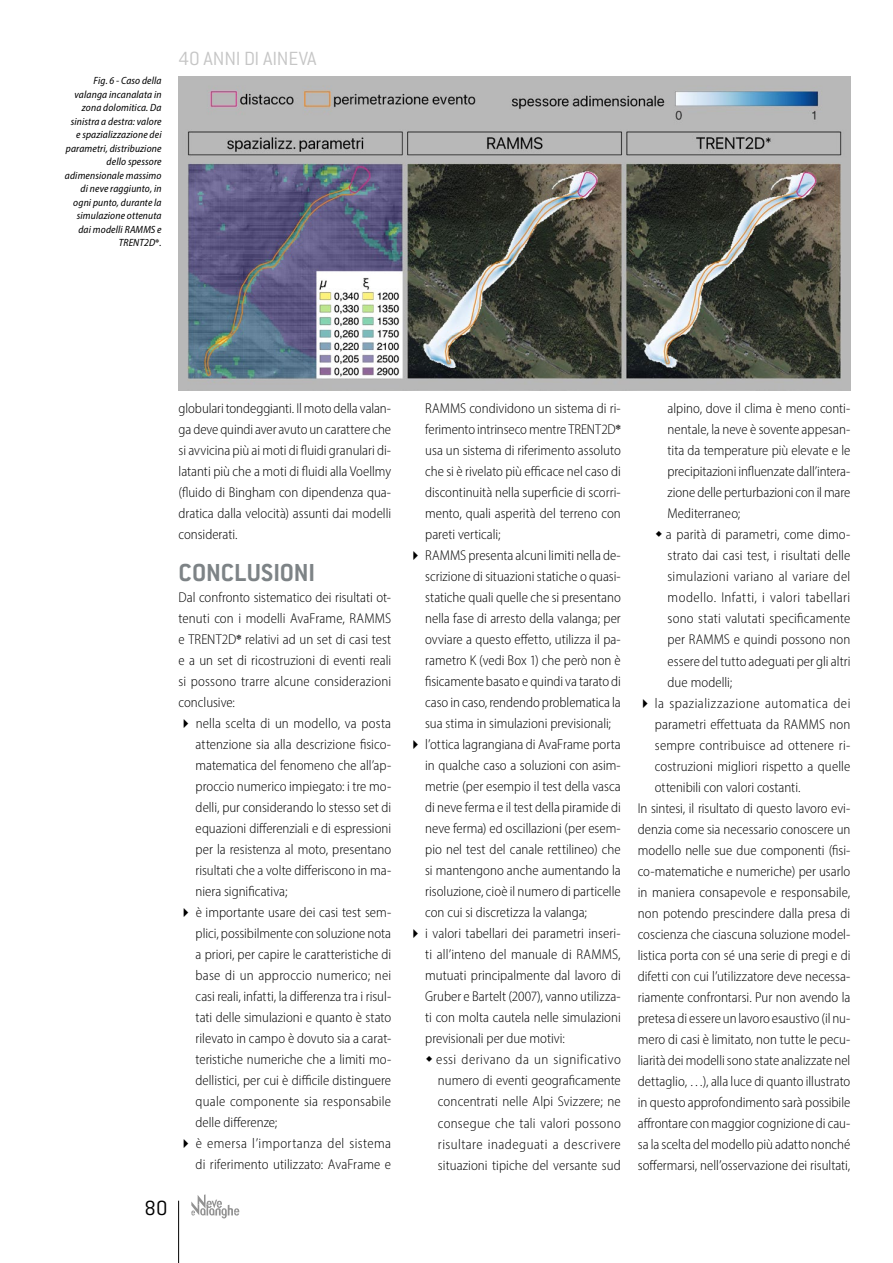
<style>
.page{position:relative;width:893px;height:1263px;background:#fff}
.page>*{position:absolute;margin:0;border:0;box-sizing:border-box;transform-origin:0 0}
.t1{font:700 27px "Conduit ITC";color:#7d8386}
.t2{font:300 22.5px "Conduit ITC";color:#000}
.t3{font:300 21px "Conduit ITC";letter-spacing:-.005em;color:#c6c6c6}
.t4{font:300 semi-condensed 14.25px/21px "Myriad Pro";color:#000;text-align:justify}
.t5{font:300 semi-condensed 14.25px "Myriad Pro";letter-spacing:.03em;color:#000}
.t6{font:300 semi-condensed 14.25px "Myriad Pro";letter-spacing:.04em;color:#000}
.t7{font:300 semi-condensed 14.25px "Myriad Pro";letter-spacing:.02em;color:#000}
.t8{font:italic semi-condensed 10.5px/13.5px "Myriad Pro";letter-spacing:.015em;color:#000;text-align:right}
</style>
<div class="page">
<hr style="left:178px;top:1201px;width:1px;height:62px;background:#000">
<svg style="left:191px;top:1194px;width:48px;height:24px"></svg>
<img style="left:179px;top:77px;width:671px;height:313px">
<p class="t8" style="left:65px;top:74px;width:98px">Fig. 6 - Caso della valanga incanalata in zona dolomitica. Da sinistra a destra: valore e spazializzazione dei parametri, distribuzione dello spessore adimensionale massimo di neve raggiunto, in ogni punto, durante la simulazione ottenuta dai modelli RAMMS e<br>TRENT2D<sup>❄</sup>.</p>
<h3 class="t3" style="left:179px;top:47px;width:139px">40 ANNI DI AINEVA</h3>
<h2 class="t2" style="left:144px;top:1196px;width:25px">80</h2>
<p class="t4" style="left:179px;top:398px;width:214px">globulari tondeggianti. Il moto della valan&shy;ga deve quindi aver avuto un carattere che si avvicina più ai moti di fluidi granulari di&shy;latanti più che a moti di fluidi alla Voellmy (fluido di Bingham con dipendenza qua&shy;dratica dalla velocità) assunti dai modelli considerati.</p>
<h1 class="t1" style="left:179px;top:557px;width:138px">CONCLUSIONI</h1>
<p class="t4" style="left:179px;top:587px;width:214px">Dal confronto sistematico dei risultati ot&shy;tenuti con i modelli AvaFrame, RAMMS e TRENT2D<sup>❄</sup> relativi ad un set di casi test e a un set di ricostruzioni di eventi reali si possono trarre alcune considerazioni conclusive:</p>
<p class="t4" style="left:196px;top:713px;width:197px;text-align:left">nella scelta di un modello, va posta attenzione sia alla descrizione fisico&shy;matematica del fenomeno che all’ap&shy;proccio numerico impiegato: i tre mo&shy;delli, pur considerando lo stesso set di equazioni differenziali e di espressioni per la resistenza al moto, presentano risultati che a volte differiscono in ma&shy;niera significativa;<br>è importante usare dei casi test sem&shy;plici, possibilmente con soluzione nota a priori, per capire le caratteristiche di base di un approccio numerico; nei casi reali, infatti, la differenza tra i risul&shy;tati delle simulazioni e quanto è stato rilevato in campo è dovuto sia a carat&shy;teristiche numeriche che a limiti mo&shy;dellistici, per cui è difficile distinguere quale componente sia responsabile delle differenze;<br>è emersa l’importanza del sistema di riferimento utilizzato: AvaFrame e</p>
<p class="t4" style="left:425px;top:398px;width:197px;text-align:left">RAMMS condividono un sistema di ri&shy;ferimento intrinseco mentre TRENT2D<sup>❄ </sup>usa un sistema di riferimento assoluto che si è rivelato più efficace nel caso di discontinuità nella superficie di scorri&shy;mento, quali asperità del terreno con pareti verticali;<br>RAMMS presenta alcuni limiti nella de&shy;scrizione di situazioni statiche o quasi&shy;statiche quali quelle che si presentano nella fase di arresto della valanga; per ovviare a questo effetto, utilizza il pa&shy;rametro K (vedi Box 1) che però non è fisicamente basato e quindi va tarato di caso in caso, rendendo problematica la sua stima in simulazioni previsionali; l’ottica lagrangiana di AvaFrame porta in qualche caso a soluzioni con asim&shy;metrie (per esempio il test della vasca di neve ferma e il test della piramide di neve ferma) ed oscillazioni (per esem&shy;pio nel test del canale rettilineo) che si mantengono anche aumentando la risoluzione, cioè il numero di particelle con cui si discretizza la valanga;<br>i valori tabellari dei parametri inseri&shy;ti all’inteno del manuale di RAMMS, mutuati principalmente dal lavoro di Gruber e Bartelt (2007), vanno utilizza&shy;ti con molta cautela nelle simulazioni previsionali per due motivi:</p>
<p class="t4" style="left:436px;top:1049px;width:186px">essi derivano da un significativo numero di eventi geograficamente concentrati nelle Alpi Svizzere; ne consegue che tali valori possono risultare inadeguati a descrivere situazioni tipiche del versante sud</p>
<p class="t4" style="left:668px;top:398px;width:184px">alpino, dove il clima è meno conti-</p>
<p class="t4" style="left:668px;top:419px;width:184px">nentale, la neve è sovente appesan-</p>
<p class="t4" style="left:668px;top:440px;width:184px">tita da temperature più elevate e le</p>
<p class="t4" style="left:668px;top:461px;width:184px">precipitazioni influenzate dall’intera-</p>
<p class="t4" style="left:668px;top:482px;width:184px">zione delle perturbazioni con il mare</p>
<p class="t4" style="left:668px;top:503px;width:74px">Mediterraneo;</p>
<p class="t4" style="left:666px;top:524px;width:186px">a parità di parametri, come dimo-</p>
<p class="t4" style="left:668px;top:545px;width:184px">strato dai casi test, i risultati delle</p>
<p class="t7" style="left:668px;top:568px;width:184px">simulazioni variano al variare del</p>
<p class="t5" style="left:668px;top:589px;width:184px">modello. Infatti, i valori tabellari</p>
<p class="t4" style="left:668px;top:608px;width:184px">sono stati valutati specificamente</p>
<p class="t4" style="left:668px;top:629px;width:184px">per RAMMS e quindi possono non</p>
<p class="t4" style="left:668px;top:650px;width:184px">essere del tutto adeguati per gli altri</p>
<p class="t4" style="left:668px;top:671px;width:66px">due modelli;</p>
<p class="t6" style="left:655px;top:694px;width:197px">la spazializzazione automatica dei</p>
<p class="t4" style="left:655px;top:713px;width:197px">parametri effettuata da RAMMS non</p>
<p class="t4" style="left:655px;top:734px;width:197px">sempre contribuisce ad ottenere ri-</p>
<p class="t4" style="left:655px;top:755px;width:197px">costruzioni migliori rispetto a quelle</p>
<p class="t4" style="left:655px;top:776px;width:147px">ottenibili con valori costanti.</p>
<p class="t4" style="left:638px;top:797px;width:214px">In sintesi, il risultato di questo lavoro evi-</p>
<p class="t4" style="left:638px;top:818px;width:214px">denzia come sia necessario conoscere un</p>
<p class="t4" style="left:638px;top:839px;width:214px">modello nelle sue due componenti (fisi-</p>
<p class="t4" style="left:638px;top:860px;width:214px">co-matematiche e numeriche) per usarlo</p>
<p class="t4" style="left:638px;top:881px;width:214px">in maniera consapevole e responsabile,</p>
<p class="t4" style="left:638px;top:902px;width:214px">non potendo prescindere dalla presa di</p>
<p class="t4" style="left:638px;top:923px;width:214px">coscienza che ciascuna soluzione model-</p>
<p class="t4" style="left:638px;top:944px;width:214px">listica porta con sé una serie di pregi e di</p>
<p class="t4" style="left:638px;top:965px;width:214px">difetti con cui l’utilizzatore deve necessa-</p>
<p class="t4" style="left:638px;top:986px;width:214px">riamente confrontarsi. Pur non avendo la</p>
<p class="t4" style="left:638px;top:1007px;width:214px">pretesa di essere un lavoro esaustivo (il nu-</p>
<p class="t4" style="left:638px;top:1028px;width:214px">mero di casi è limitato, non tutte le pecu-</p>
<p class="t4" style="left:638px;top:1049px;width:214px">liarità dei modelli sono state analizzate nel</p>
<p class="t4" style="left:638px;top:1070px;width:214px">dettaglio, …), alla luce di quanto illustrato</p>
<p class="t4" style="left:638px;top:1091px;width:214px">in questo approfondimento sarà possibile</p>
<p class="t4" style="left:638px;top:1112px;width:214px">affrontare con maggior cognizione di cau-</p>
<p class="t4" style="left:638px;top:1133px;width:214px">sa la scelta del modello più adatto nonché</p>
<p class="t4" style="left:638px;top:1154px;width:214px">soffermarsi, nell’osservazione dei risultati,</p>
</div>
